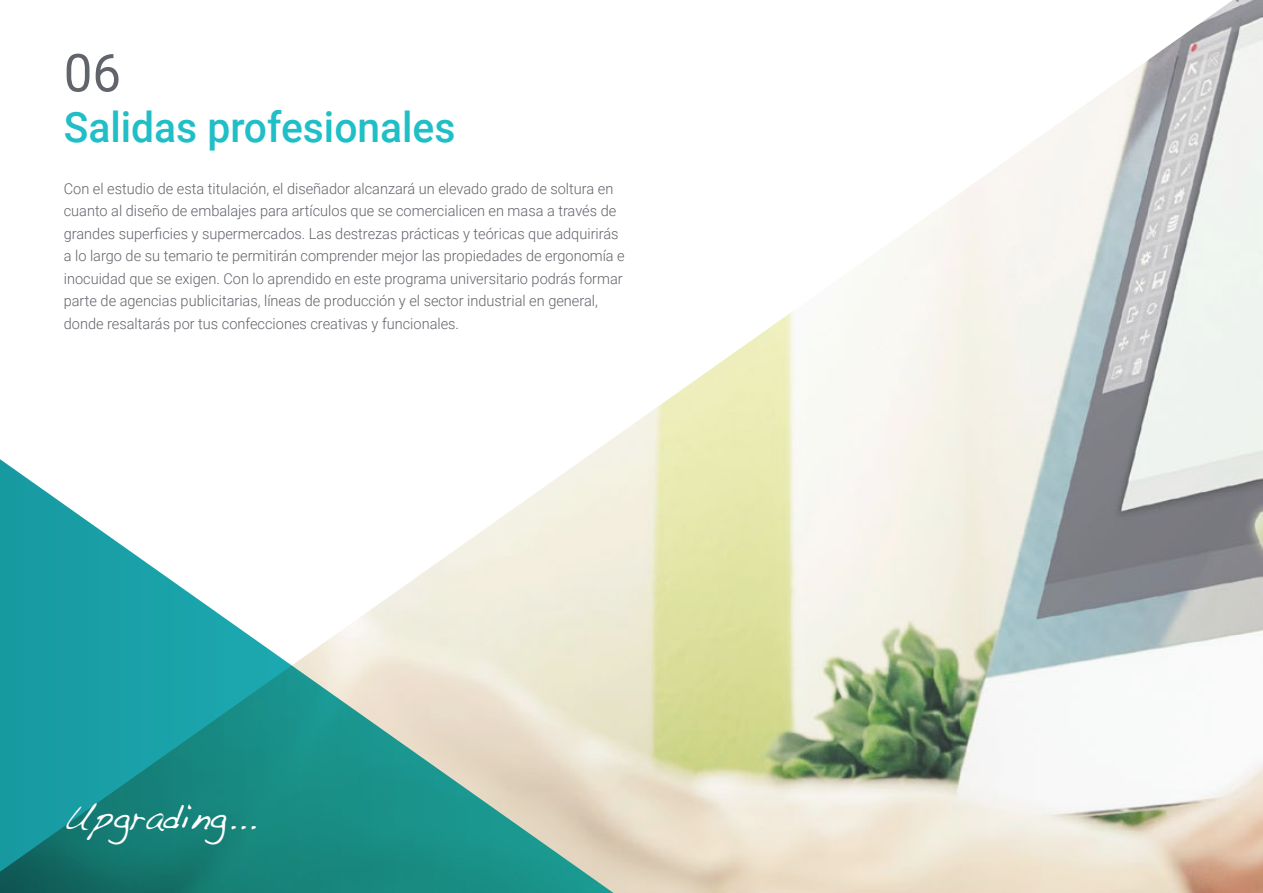
<style>
.page{position:relative;width:1263px;height:893px;background:#fff}
.page>*{position:absolute;margin:0;border:0;box-sizing:border-box;transform-origin:0 0}
.t1{font:52.5px "Roboto";color:#61646a}
.t2{font:500 42px "Roboto";color:#20bec6}
.t3{font:37.5px "Handwriting Dakota";color:#fff}
.t4{font:300 15px/22.5px "Roboto";color:#61646a}
</style>
<div class="page">
<img style="left:604px;top:0;width:659px;height:893px">
<svg style="left:0;top:445px;width:642px;height:448px"></svg>
<h1 class="t1" style="left:64px;top:36px;width:59px">06</h1>
<h2 class="t2" style="left:64px;top:98px;width:393px">Salidas profesionales</h2>
<p class="t4" style="left:64px;top:177px;width:562px">Con el estudio de esta titulación, el diseñador alcanzará un elevado grado de soltura en cuanto al diseño de embalajes para artículos que se comercialicen en masa a través de grandes superficies y supermercados. Las destrezas prácticas y teóricas que adquirirás a lo largo de su temario te permitirán comprender mejor las propiedades de ergonomía e inocuidad que se exigen. Con lo aprendido en este programa universitario podrás formar parte de agencias publicitarias, líneas de producción y el sector industrial en general, donde resaltarás por tus confecciones creativas y funcionales.</p>
<h3 class="t3" style="left:64px;top:794px;width:194px">Upgrading...</h3>
</div>
